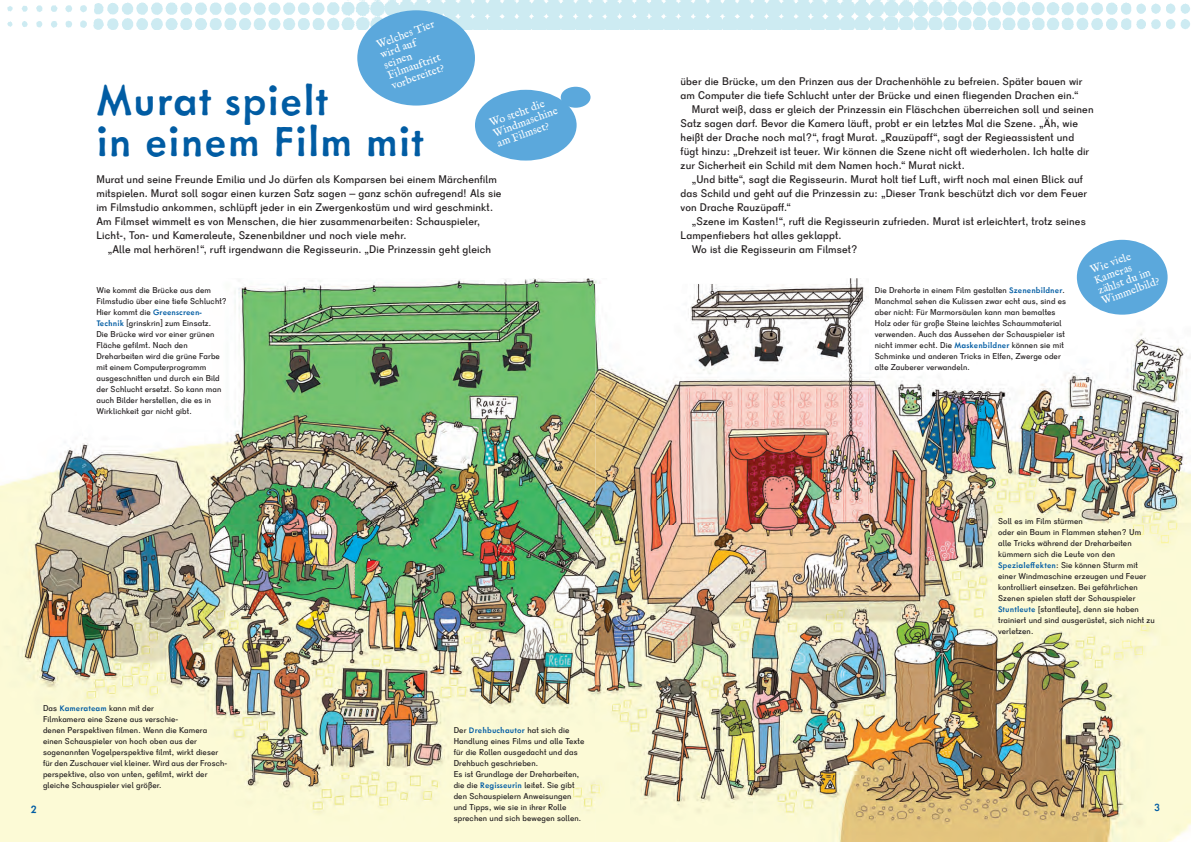
<style>
.page{position:relative;width:1191px;height:842px;background:#fff}
.page>*{position:absolute;margin:0;border:0;box-sizing:border-box;transform-origin:0 0}
.t1{font:500 48px/41px "Metallophile Sp 8";letter-spacing:.01em;color:#015ca3}
.t2{font:500 12px "Metallophile Sp 8";color:#015ca3}
.t3{font:11px/11px "IM FELL English Roman";color:#fff}
.t4{font:10.8px/14px "Schulbuch Bayern OT";letter-spacing:.01em;color:#231f20}
.t5{font:8.3px/11px "Schulbuch Bayern OT";letter-spacing:.01em;color:#231f20}
.s1{font-family:"Metallophile Sp 8";font-weight:500;font-size:9.2px;color:#015ca3}
</style>
<div class="page">
<img style="left:7px;top:0;width:1183px;height:29px">
<img style="left:0;top:447px;width:105px;height:395px">
<div style="left:596px;top:774px;width:34px;height:68px;background:#fcfad6"></div>
<img style="left:1086px;top:278px;width:105px;height:564px">
<div style="left:105px;top:774px;width:491px;height:68px;background:#fcfad6"></div>
<img style="left:630px;top:774px;width:456px;height:68px">
<img style="left:82px;top:278px;width:1026px;height:496px">
<img style="left:485px;top:278px;width:368px;height:6px">
<div style="left:357px;top:10px;width:118px;height:96px;background:#5ba8dc;border-radius:50%"></div>
<div style="left:475px;top:90px;width:101px;height:71px;background:#5ba8dc;border-radius:50%"></div>
<div style="left:561px;top:87px;width:29px;height:21px;background:#5ba8dc;border-radius:50%"></div>
<div style="left:1076px;top:240px;width:91px;height:75px;background:#5ba8dc;border-radius:50%"></div>
<h3 class="t3" style="left:375px;top:40px;width:62px;rotate:-20deg">Welches Tier wird auf seinen<br>Filmauftritt vorbereitet?</h3>
<h1 class="t1" style="left:96px;top:78px;width:330px">Murat spielt<br>in einem Film mit</h1>
<p class="t4" style="left:96px;top:172px;width:406px">Murat und seine Freunde Emilia und Jo dürfen als Komparsen bei einem Märchenfilm mitspielen. Murat soll sogar einen kurzen Satz sagen – ganz schön aufregend! Als sie im Filmstudio ankommen, schlüpft jeder in ein Zwergenkostüm und wird geschminkt.<br>Am Filmset wimmelt es von Menschen, die hier zusammenarbeiten: Schauspieler, Licht-, Ton- und Kameraleute, Szenenbildner und noch viele mehr.</p>
<h3 class="t4" style="left:108px;top:242px;width:385px">„Alle mal herhören!“, ruft irgendwann die Regisseurin. „Die Prinzessin geht gleich</h3>
<h3 class="t3" style="left:488px;top:118px;width:69px;rotate:-20deg">Wo steht die<br>Windmaschine am Filmset?</h3>
<p class="t5" style="left:96px;top:284px;width:132px">Wie kommt die Brücke aus dem<br>Filmstudio über eine tiefe Schlucht?<br>Hier kommt die <span class="s1">Greenscreen-<br>Technik</span> [grinskrin] zum Einsatz.<br>Die Brücke wird vor einer grünen<br>Fläche gefilmt. Nach den<br>Dreharbeiten wird die grüne Farbe mit einem Computer programm ausgeschnitten und durch ein Bild der Schlucht ersetzt. So kann man auch Bilder herstellen, die es in<br>Wirklichkeit gar nicht gibt.</p>
<h3 class="t4" style="left:680px;top:74px;width:403px">über die Brücke, um den Prinzen aus der Drachenhöhle zu befreien. Später bauen wir</h3>
<h3 class="t4" style="left:680px;top:88px;width:400px">am Computer die tiefe Schlucht unter der Brücke und einen fliegenden Drachen ein.“</h3>
<h3 class="t4" style="left:692px;top:102px;width:403px">Murat weiß, dass er gleich der Prinzessin ein Fläschchen überreichen soll und seinen</h3>
<h3 class="t4" style="left:680px;top:116px;width:399px">Satz sagen darf. Bevor die Kamera läuft, probt er ein letztes Mal die Szene. „Äh, wie</h3>
<h3 class="t4" style="left:680px;top:130px;width:395px">heißt der Drache noch mal?“, fragt Murat. „Rauzüpaff“, sagt der Regieassistent und</h3>
<h3 class="t4" style="left:680px;top:144px;width:410px">fügt hinzu: „Drehzeit ist teuer. Wir können die Szene nicht oft wiederholen. Ich halte dir</h3>
<h3 class="t4" style="left:680px;top:158px;width:286px">zur Sicherheit ein Schild mit dem Namen hoch.“ Murat nickt.</h3>
<h3 class="t4" style="left:692px;top:172px;width:392px">„Und bitte“, sagt die Regisseurin. Murat holt tief Luft, wirft noch mal einen Blick auf</h3>
<h3 class="t4" style="left:680px;top:186px;width:408px">das Schild und geht auf die Prinzessin zu: „Dieser Trank beschützt dich vor dem Feuer</h3>
<h3 class="t4" style="left:680px;top:200px;width:112px">von Drache Rauzüpaff.“</h3>
<h3 class="t4" style="left:692px;top:214px;width:395px">„Szene im Kasten!“, ruft die Regisseurin zufrieden. Murat ist erleichtert, trotz seines</h3>
<h3 class="t4" style="left:680px;top:228px;width:163px">Lampenfiebers hat alles geklappt.</h3>
<h3 class="t4" style="left:692px;top:242px;width:167px">Wo ist die Regisseurin am Filmset?</h3>
<h3 class="t3" style="left:1089px;top:265px;width:62px;rotate:-20deg">Wie viele<br>Kameras zählst du im<br>Wimmelbild?</h3>
<p class="t5" style="left:874px;top:284px;width:193px">Die Drehorte in einem Film gestalten <span class="s1">Szenenbildner</span>.<br>Manchmal sehen die Kulissen zwar echt aus, sind es aber nicht: Für Marmor säulen kann man bemaltes Holz oder für große Steine leichtes Schaummaterial verwenden. Auch das Aussehen der Schauspieler ist nicht immer echt. Die <span class="s1">Maskenbildner</span> können sie mit Schminke und anderen Tricks in Elfen, Zwerge oder alte Zauberer verwandeln.</p>
<p class="t5" style="left:998px;top:515px;width:158px">Soll es im Film stürmen<br>oder ein Baum in Flammen stehen? Um alle Tricks während der Dreharbeiten kümmern sich die Leute von den <span class="s1">Spezialeffekten</span>: Sie können Sturm mit einer Windmaschine erzeugen und Feuer kontrolliert einsetzen. Bei gefährlichen Szenen spielen statt der Schauspieler <span class="s1">Stuntleute</span> [stantleute], denn sie haben trainiert und sind ausgerüstet, sich nicht zu verletzen.</p>
<p class="t5" style="left:43px;top:702px;width:186px">Das <span class="s1">Kamerateam</span> kann mit der<br>Filmkamera eine Szene aus verschie-<br>denen Perspektiven filmen. Wenn die Kamera einen Schauspieler von hoch oben aus der sogenannten Vogelperspektive filmt, wirkt dieser für den Zuschauer viel kleiner. Wird aus der Frosch&shy;perspektive, also von unten, gefilmt, wirkt der gleiche Schauspieler viel größer.</p>
<p class="t5" style="left:454px;top:724px;width:132px">Der <span class="s1">Drehbuchautor</span> hat sich die<br>Handlung eines Films und alle Texte für die Rollen ausgedacht und das<br>Drehbuch geschrieben.<br>Es ist Grundlage der Dreharbeiten, die die <span class="s1">Regisseurin</span> leitet. Sie gibt den Schauspielern Anweisungen und Tipps, wie sie in ihrer Rolle sprechen und sich bewegen sollen.</p>
<h2 class="t2" style="left:31px;top:802px;width:7px">2</h2>
<h2 class="t2" style="left:1154px;top:800px;width:7px">3</h2>
</div>
